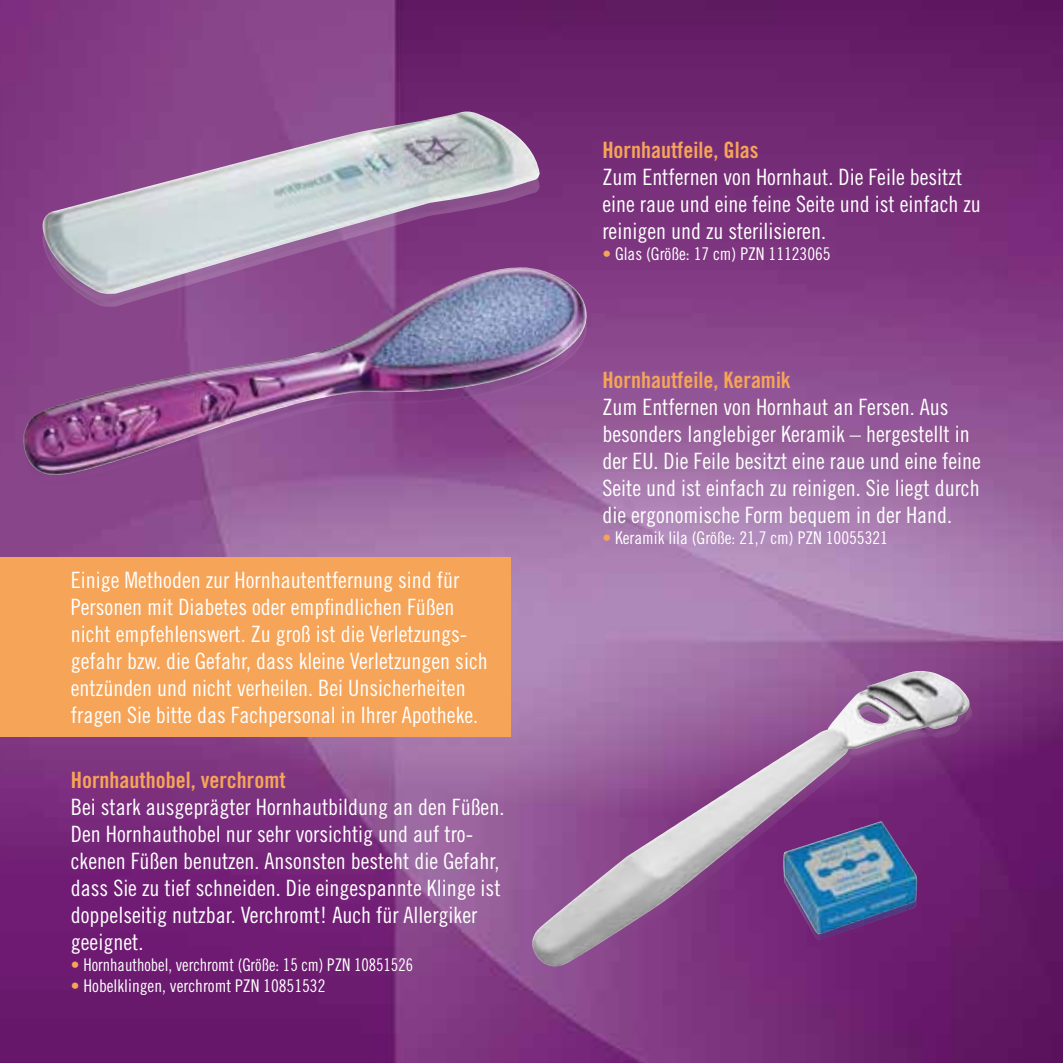
<style>
.page{position:relative;width:1063px;height:1063px;background:#fff}
.page>*{position:absolute;margin:0;border:0;box-sizing:border-box;transform-origin:0 0}
.t1{font:22.5px/27px "Trade Gothic LT Std Cn 18";color:#fff}
.t2{font:22.5px "Trade Gothic LT Std Bd Cn 20";color:#f6a458}
.t3{font:17.5px "Trade Gothic LT Std Cn 18";color:#fff}
.t4{font:17.5px "Trade Gothic LT Std Cn 18";color:#fff;scale:.95 1}
.s1{color:#f6a458}
</style>
<div class="page">
<img style="left:0;top:0;width:1063px;height:1063px">
<img style="left:852px;top:680px;width:68px;height:32px">
<img style="left:849px;top:671px;width:68px;height:32px">
<img style="left:782px;top:934px;width:136px;height:6px">
<img style="left:782px;top:821px;width:136px;height:113px">
<div style="left:0;top:557px;width:510px;height:180px;background:#f6a458"></div>
<img style="left:40px;top:112px;width:500px;height:12px">
<img style="left:40px;top:124px;width:500px;height:185px">
<p class="t1" style="left:71px;top:566px;width:418px">Einige Methoden zur Hornhautentfernung sind für Personen mit Diabetes oder empfindlichen Füßen nicht empfehlenswert. Zu groß ist die Verletzungs&shy;gefahr bzw. die Gefahr, dass kleine Verletzungen sich entzünden und nicht verheilen. Bei Unsicherheiten fragen Sie bitte das Fachpersonal in Ihrer Apotheke.</p>
<p class="t2" style="left:71px;top:766px;width:216px">Hornhauthobel, verchromt</p>
<p class="t1" style="left:71px;top:793px;width:435px">Bei stark ausgeprägter Hornhautbildung an den Füßen.<br>Den Hornhauthobel nur sehr vorsichtig und auf tro&shy;ckenen Füßen benutzen. Ansonsten besteht die Gefahr, dass Sie zu tief schneiden. Die eingespannte Klinge ist doppelseitig nutzbar. Verchromt! Auch für Allergiker geeignet.</p>
<p class="t4" style="left:71px;top:955px;width:362px"><span class="s1">•</span> Hornhauthobel, verchromt (Größe: 15 cm) PZN 10851526</p>
<p class="t3" style="left:71px;top:976px;width:256px"><span class="s1">•</span> Hobelklingen, verchromt PZN 10851532</p>
<p class="t2" style="left:602px;top:136px;width:158px">Hornhautfeile, Glas</p>
<p class="t1" style="left:602px;top:163px;width:380px">Zum Entfernen von Hornhaut. Die Feile besitzt eine raue und eine feine Seite und ist einfach zu reinigen und zu sterilisieren.</p>
<p class="t3" style="left:602px;top:243px;width:230px"><span class="s1">•</span> Glas (Größe: 17 cm) PZN 11123065</p>
<p class="t2" style="left:602px;top:366px;width:190px">Hornhautfeile, Keramik</p>
<p class="t1" style="left:602px;top:393px;width:380px">Zum Entfernen von Hornhaut an Fersen. Aus besonders langlebiger Keramik – hergestellt in der EU. Die Feile besitzt eine raue und eine feine Seite und ist einfach zu reinigen. Sie liegt durch die ergonomische Form bequem in der Hand.</p>
<p class="t3" style="left:602px;top:527px;width:287px"><span class="s1">•</span> Keramik lila (Größe: 21,7 cm) PZN 10055321</p>
</div>
